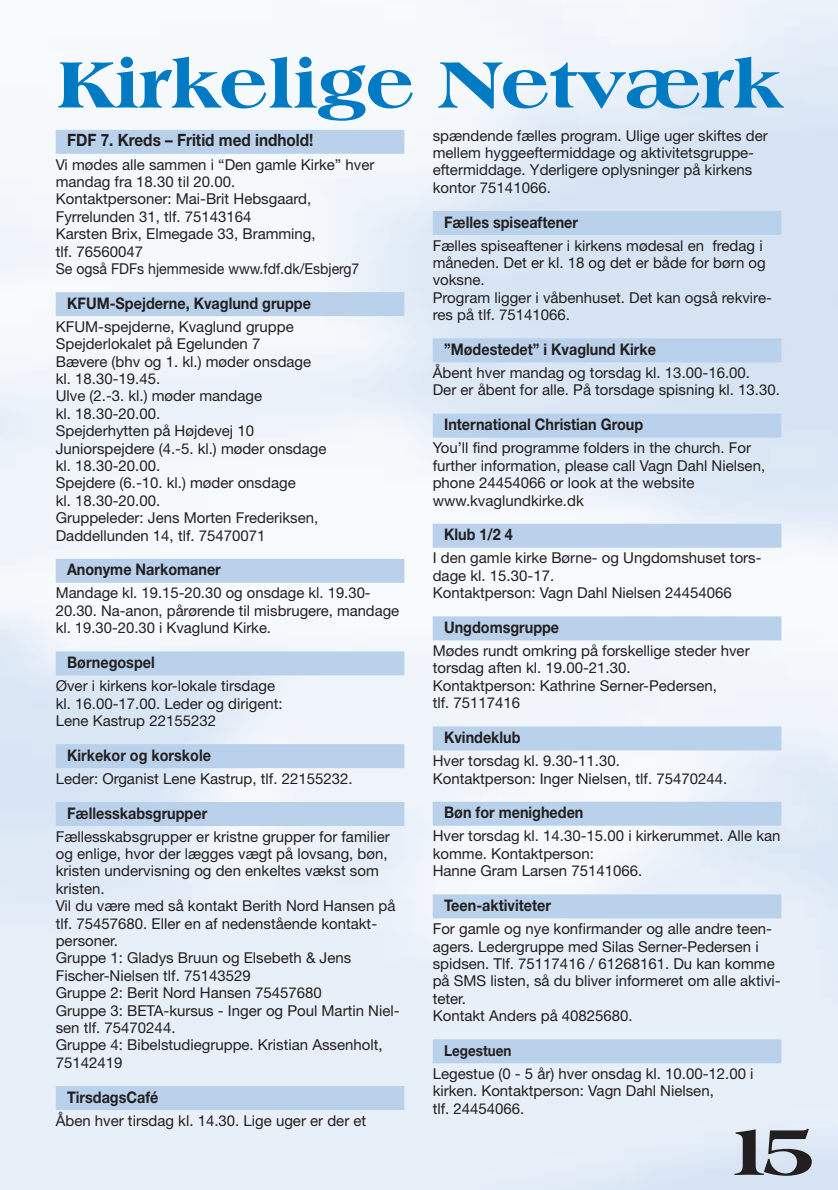
<style>
.page{position:relative;width:838px;height:1190px;background:#fff}
.page>*{position:absolute;margin:0;border:0;box-sizing:border-box;transform-origin:0 0}
.t1{font:800 72px "Americana";color:#231f20;scale:1.15 1}
.t2{font:800 70px "Americana";letter-spacing:-.025em;color:#007ac2;scale:1.15 1}
.t3{font:700 17px "Helvetica Neue";color:#231f20;scale:.9 1}
.t4{font:700 16px "Helvetica Neue";color:#231f20;scale:.9 1}
.t5{font:15px/17.4px "Helvetica Neue";color:#231f20}
.t6{font:700 15px "Helvetica Neue";color:#231f20;scale:.9 1}
</style>
<div class="page">
<div style="left:56px;top:130px;width:348px;height:24px;background:#bad1eb"></div>
<div style="left:56px;top:292px;width:348px;height:24px;background:#bad1eb"></div>
<div style="left:56px;top:559px;width:348px;height:24px;background:#bad1eb"></div>
<div style="left:56px;top:651px;width:348px;height:24px;background:#bad1eb"></div>
<div style="left:56px;top:744px;width:348px;height:24px;background:#bad1eb"></div>
<div style="left:56px;top:802px;width:348px;height:24px;background:#bad1eb"></div>
<div style="left:56px;top:1086px;width:348px;height:24px;background:#bad1eb"></div>
<div style="left:433px;top:211px;width:348px;height:24px;background:#bad1eb"></div>
<div style="left:433px;top:338px;width:348px;height:24px;background:#bad1eb"></div>
<div style="left:433px;top:414px;width:348px;height:24px;background:#bad1eb"></div>
<div style="left:433px;top:524px;width:348px;height:24px;background:#bad1eb"></div>
<div style="left:433px;top:616px;width:348px;height:24px;background:#bad1eb"></div>
<div style="left:433px;top:726px;width:348px;height:24px;background:#bad1eb"></div>
<div style="left:433px;top:802px;width:348px;height:24px;background:#bad1eb"></div>
<div style="left:433px;top:894px;width:348px;height:24px;background:#bad1eb"></div>
<div style="left:433px;top:1039px;width:348px;height:24px;background:#bad1eb"></div>
<h2 class="t2" style="left:56px;top:51px;width:634px">Kirkelige Netværk</h2>
<p class="t3" style="left:67px;top:133px;width:275px">FDF 7. Kreds – Fritid med indhold!</p>
<p class="t5" style="left:56px;top:157px;width:320px">Vi mødes alle sammen i “Den gamle Kirke” hver mandag fra 18.30 til 20.00.<br>Kontaktpersoner: Mai-Brit Hebsgaard, Fyrrelunden 31, tlf. 75143164<br>Karsten Brix, Elmegade 33, Bramming,<br>tlf. 76560047<br>Se også FDFs hjemmeside www.fdf.dk/Esbjerg7</p>
<p class="t4" style="left:67px;top:296px;width:273px">KFUM-Spejderne, Kvaglund gruppe</p>
<p class="t5" style="left:56px;top:319px;width:272px">KFUM-spejderne, Kvaglund gruppe<br>Spejderlokalet på Egelunden 7<br>Bævere (bhv og 1. kl.) møder onsdage kl. 18.30-19.45.<br>Ulve (2.-3. kl.) møder mandage<br>kl. 18.30-20.00.<br>Spejderhytten på Højdevej 10<br>Juniorspejdere (4.-5. kl.) møder onsdage kl. 18.30-20.00.<br>Spejdere (6.-10. kl.) møder onsdage<br>kl. 18.30-20.00.<br>Gruppeleder: Jens Morten Frederiksen,<br>Daddellunden 14, tlf. 75470071</p>
<p class="t4" style="left:67px;top:563px;width:172px">Anonyme Narkomaner</p>
<p class="t5" style="left:56px;top:586px;width:345px">Mandage kl. 19.15-20.30 og onsdage kl. 19.30-<br>20.30. Na-anon, pårørende til misbrugere, mandage kl. 19.30-20.30 i Kvaglund Kirke.</p>
<p class="t4" style="left:67px;top:656px;width:99px">Børnegospel</p>
<p class="t5" style="left:56px;top:678px;width:228px">Øver i kirkens kor-lokale tirsdage kl. 16.00-17.00. Leder og dirigent:<br>Lene Kastrup 22155232</p>
<p class="t4" style="left:67px;top:748px;width:161px">Kirkekor og korskole</p>
<p class="t5" style="left:56px;top:771px;width:298px">Leder: Organist Lene Kastrup, tlf. 22155232.</p>
<p class="t4" style="left:67px;top:806px;width:157px">Fællesskabsgrupper</p>
<p class="t5" style="left:56px;top:829px;width:345px">Fællesskabsgrupper er kristne grupper for familier og enlige, hvor der lægges vægt på lovsang, bøn, kristen undervisning og den enkeltes vækst som kristen.<br>Vil du være med så kontakt Berith Nord Hansen på tlf. 75457680. Eller en af nedenstående kontakt&shy;personer.<br>Gruppe 1: Gladys Bruun og Elsebeth &amp; Jens Fischer-Nielsen tlf. 75143529<br>Gruppe 2: Berit Nord Hansen 75457680<br>Gruppe 3: BETA-kursus - Inger og Poul Martin Niel&shy;sen tlf. 75470244.<br>Gruppe 4: Bibelstudiegruppe. Kristian Assenholt, 75142419</p>
<p class="t4" style="left:67px;top:1090px;width:103px">TirsdagsCafé</p>
<p class="t5" style="left:56px;top:1113px;width:312px">Åben hver tirsdag kl. 14.30. Lige uger er der et</p>
<p class="t5" style="left:433px;top:128px;width:336px">spændende fælles program. Ulige uger skiftes der mellem hyggeeftermiddage og aktivitetsgruppe&shy;eftermiddage. Yderligere oplysninger på kirkens kontor 75141066.</p>
<p class="t4" style="left:444px;top:215px;width:150px">Fælles spiseaftener</p>
<p class="t5" style="left:433px;top:238px;width:341px">Fælles spiseaftener i kirkens mødesal en fredag i måneden. Det er kl. 18 og det er både for børn og voksne.<br>Program ligger i våbenhuset. Det kan også rekvire&shy;res på tlf. 75141066.</p>
<p class="t4" style="left:444px;top:343px;width:237px">”Mødestedet” i Kvaglund Kirke</p>
<p class="t5" style="left:433px;top:365px;width:349px">Åbent hver mandag og torsdag kl. 13.00-16.00.<br>Der er åbent for alle. På torsdage spisning kl. 13.30.</p>
<p class="t4" style="left:444px;top:418px;width:223px">International Christian Group</p>
<p class="t5" style="left:433px;top:440px;width:334px">You’ll find programme folders in the church. For further information, please call Vagn Dahl Nielsen, phone 24454066 or look at the website www.kvaglundkirke.dk</p>
<p class="t4" style="left:444px;top:528px;width:78px">Klub 1/2 4</p>
<p class="t5" style="left:433px;top:550px;width:330px">I den gamle kirke Børne- og Ungdomshuset tors&shy;dage kl. 15.30-17.<br>Kontaktperson: Vagn Dahl Nielsen 24454066</p>
<p class="t4" style="left:444px;top:621px;width:129px">Ungdomsgruppe</p>
<p class="t5" style="left:433px;top:643px;width:318px">Mødes rundt omkring på forskellige steder hver torsdag aften kl. 19.00-21.30.<br>Kontaktperson: Kathrine Serner-Pedersen,<br>tlf. 75117416</p>
<p class="t4" style="left:444px;top:731px;width:87px">Kvindeklub</p>
<p class="t5" style="left:433px;top:753px;width:296px">Hver torsdag kl. 9.30-11.30.<br>Kontaktperson: Inger Nielsen, tlf. 75470244.</p>
<p class="t4" style="left:444px;top:806px;width:156px">Bøn for menigheden</p>
<p class="t5" style="left:433px;top:828px;width:349px">Hver torsdag kl. 14.30-15.00 i kirkerummet. Alle kan komme. Kontaktperson:<br>Hanne Gram Larsen 75141066.</p>
<p class="t4" style="left:444px;top:899px;width:120px">Teen-aktiviteter</p>
<p class="t5" style="left:433px;top:921px;width:350px">For gamle og nye konfirmander og alle andre teen&shy;agers. Ledergruppe med Silas Serner-Pedersen i spidsen. Tlf. 75117416 / 61268161. Du kan komme på SMS listen, så du bliver informeret om alle aktivi&shy;teter.<br>Kontakt Anders på 40825680.</p>
<p class="t6" style="left:444px;top:1044px;width:77px">Legestuen</p>
<p class="t5" style="left:433px;top:1066px;width:322px">Legestue (0 - 5 år) hver onsdag kl. 10.00-12.00 i kirken. Kontaktperson: Vagn Dahl Nielsen,<br>tlf. 24454066.</p>
<h1 class="t1" style="left:722px;top:1117px;width:83px">15</h1>
</div>
